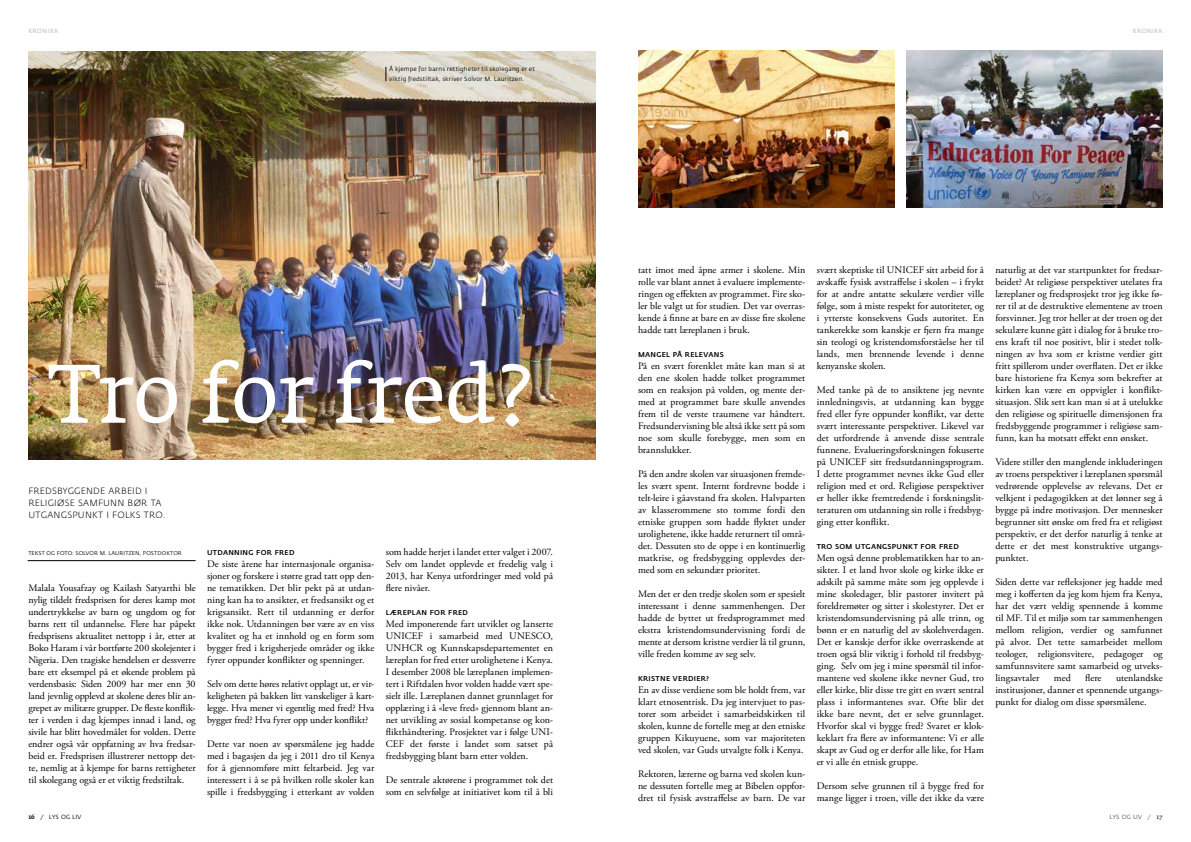
<style>
.page{position:relative;width:1191px;height:842px;background:#fff}
.page>*{position:absolute;margin:0;border:0;box-sizing:border-box;transform-origin:0 0}
.t1{font:81.9px "Fedra Serif A";letter-spacing:-.01em;color:#fff}
.t2{font:10px/12px "Adobe Garamond Pro";color:#000;text-align:justify}
.t3{font:300 9px/12px "Fedra Sans";letter-spacing:.03em;color:#000}
.t4{font:500 7px "Fedra Sans";letter-spacing:.045em;color:#000}
.t5{font:6px/9.5px "Fedra Sans";letter-spacing:.015em;color:#000}
.t6{font:6px "Fedra Sans";letter-spacing:.07em;color:#b3b2b2}
.t7{font:6px "Fedra Sans";letter-spacing:.02em;color:#575756}
.t8{font:5.5px "Fedra Sans";letter-spacing:.015em;color:#000}
.s1{font-family:"Fedra Serif A";font-weight:500;font-size:6.2px}
</style>
<div class="page">
<img style="left:28px;top:51px;width:567px;height:408px">
<svg style="left:386px;top:67px;width:1px;height:14px"></svg>
<img style="left:638px;top:51px;width:256px;height:156px">
<img style="left:906px;top:51px;width:256px;height:156px">
<hr style="left:28px;top:560px;width:168px;height:1px;background:#000">
<p class="t6" style="left:28px;top:27px;width:31px">KRONIKK</p>
<p class="t6" style="left:1132px;top:27px;width:31px">KRONIKK</p>
<p class="t5" style="left:389px;top:65px;width:147px">Å kjempe for barns rettigheter til skolegang er et viktig fredstiltak, skriver Solvor M. Lauritzen.</p>
<h1 class="t1" style="left:48px;top:347px;width:486px">Tro for fred?</h1>
<p class="t3" style="left:28px;top:485px;width:139px">FREDSBYGGENDE ARBEID I<br>RELIGIØSE SAMFUNN BØR TA<br>UTGANGSPUNKT I FOLKS TRO.</p>
<p class="t8" style="left:28px;top:550px;width:155px">TEKST OG FOTO: SOLVOR M. LAURITZEN, POSTDOKTOR</p>
<p class="t2" style="left:28px;top:582px;width:169px">Malala Yousafzay og Kailash Satyarthi ble nylig tildelt fredsprisen for deres kamp mot undertrykkelse av barn og ungdom og for barns rett til utdannelse. Flere har påpekt fredsprisens aktualitet nettopp i år, etter at Boko Haram i vår bortførte 200 skolejenter i Nigeria. Den tragiske hendelsen er dessverre bare ett eksempel på et økende problem på verdensbasis: Siden 2009 har mer enn 30 land jevnlig opplevd at skolene deres blir an&shy;grepet av militære grupper. De fleste konflik&shy;ter i verden i dag kjempes innad i land, og sivile har blitt hovedmålet for volden. Dette endrer også vår oppfatning av hva fredsar&shy;beid er. Fredsprisen illustrerer nettopp det&shy;te, nemlig at å kjempe for barns rettigheter til skolegang også er et viktig fredstiltak.</p>
<p class="t5" style="left:28px;top:812px;width:55px"><span class="s1">16</span> / LYS OG LIV</p>
<p class="t4" style="left:207px;top:548px;width:89px">UTDANNING FOR FRED</p>
<p class="t2" style="left:207px;top:558px;width:169px">De siste årene har internasjonale organisa&shy;sjoner og forskere i større grad tatt opp den&shy;ne tematikken. Det blir pekt på at utdan&shy;ning kan ha to ansikter, et fredsansikt og et krigsansikt. Rett til utdanning er derfor ikke nok. Utdanningen bør være av en viss kvalitet og ha et innhold og en form som bygger fred i krigsherjede områder og ikke fyrer oppunder konflikter og spenninger.</p>
<p class="t2" style="left:207px;top:678px;width:169px">Selv om dette høres relativt opplagt ut, er vir&shy;keligheten på bakken litt vanskeliger å kart&shy;legge. Hva mener vi egentlig med fred? Hva bygger fred? Hva fyrer opp under konflikt?</p>
<p class="t2" style="left:207px;top:738px;width:169px">Dette var noen av spørsmålene jeg hadde med i bagasjen da jeg i 2011 dro til Kenya for å gjennomføre mitt feltarbeid. Jeg var interessert i å se på hvilken rolle skoler kan spille i fredsbygging i etterkant av volden</p>
<p class="t2" style="left:386px;top:546px;width:169px">som hadde herjet i landet etter valget i 2007.<br>Selv om landet opplevde et fredelig valg i 2013, har Kenya utfordringer med vold på flere nivåer.</p>
<p class="t4" style="left:386px;top:608px;width:84px">LÆREPLAN FOR FRED</p>
<p class="t2" style="left:386px;top:618px;width:169px">Med imponerende fart utviklet og lanserte UNICEF i samarbeid med UNESCO, UNHCR og Kunnskapsdepartementet en læreplan for fred etter urolighetene i Kenya.<br>I desember 2008 ble læreplanen implemen&shy;tert i Riftdalen hvor volden hadde vært spe&shy;sielt ille. Læreplanen dannet grunnlaget for opplæring i å «leve fred» gjennom blant an&shy;net utvikling av sosial kompetanse og kon&shy;flikthåndtering. Prosjektet var i følge UNI-CEF det første i landet som satset på fredsbygging blant barn etter volden.</p>
<p class="t2" style="left:386px;top:774px;width:169px">De sentrale aktørene i programmet tok det som en selvfølge at initiativet kom til å bli</p>
<p class="t2" style="left:638px;top:264px;width:169px">tatt imot med åpne armer i skolene. Min rolle var blant annet å evaluere implemente&shy;ringen og effekten av programmet. Fire sko&shy;ler ble valgt ut for studien. Det var overras&shy;kende å finne at bare en av disse fire skolene hadde tatt læreplanen i bruk.</p>
<p class="t4" style="left:638px;top:350px;width:87px">MANGEL PÅ RELEVANS</p>
<p class="t2" style="left:638px;top:360px;width:169px">På en svært forenklet måte kan man si at den ene skolen hadde tolket programmet som en reaksjon på volden, og mente der&shy;med at programmet bare skulle anvendes frem til de verste traumene var håndtert.<br>Fredsundervisning ble altså ikke sett på som noe som skulle forebygge, men som en brannslukker.</p>
<p class="t2" style="left:638px;top:468px;width:169px">På den andre skolen var situasjonen fremde&shy;les svært spent. Internt fordrevne bodde i telt-leire i gåavstand fra skolen. Halvparten av klasserommene sto tomme fordi den etniske gruppen som hadde flyktet under urolighetene, ikke hadde returnert til områ&shy;det. Dessuten sto de oppe i en kontinuerlig matkrise, og fredsbygging opplevdes der&shy;med som en sekundær prioritet.</p>
<p class="t2" style="left:638px;top:588px;width:169px">Men det er den tredje skolen som er spesielt interessant i denne sammenhengen. Der hadde de byttet ut fredsprogrammet med ekstra kristendomsundervisning fordi de mente at dersom kristne verdier lå til grunn, ville freden komme av seg selv.</p>
<p class="t4" style="left:638px;top:674px;width:73px">KRISTNE VERDIER?</p>
<p class="t2" style="left:638px;top:684px;width:169px">En av disse verdiene som ble holdt frem, var klart etnosentrisk. Da jeg intervjuet to pas&shy;torer som arbeidet i samarbeidskirken til skolen, kunne de fortelle meg at den etniske gruppen Kikuyuene, som var majoriteten ved skolen, var Guds utvalgte folk i Kenya.</p>
<p class="t2" style="left:638px;top:768px;width:169px">Rektoren, lærerne og barna ved skolen kun&shy;ne dessuten fortelle meg at Bibelen oppfor&shy;dret til fysisk avstraffelse av barn. De var</p>
<p class="t2" style="left:816px;top:264px;width:169px">svært skeptiske til UNICEF sitt arbeid for å avskaffe fysisk avstraffelse i skolen – i frykt for at andre antatte sekulære verdier ville følge, som å miste respekt for autoriteter, og i ytterste konsekvens Guds autoritet. En tankerekke som kanskje er fjern fra mange sin teologi og kristendomsforståelse her til lands, men brennende levende i denne kenyanske skolen.</p>
<p class="t2" style="left:816px;top:384px;width:169px">Med tanke på de to ansiktene jeg nevnte innledningsvis, at utdanning kan bygge fred eller fyre oppunder konflikt, var dette svært interessante perspektiver. Likevel var det utfordrende å anvende disse sentrale funnene. Evalueringsforskningen fokuserte på UNICEF sitt fredsutdanningsprogram.<br>I dette programmet nevnes ikke Gud eller religion med et ord. Religiøse perspektiver er heller ikke fremtredende i forskningslit&shy;teraturen om utdanning sin rolle i fredsbyg&shy;ging etter konflikt.</p>
<p class="t4" style="left:816px;top:542px;width:144px">TRO SOM UTGANGSPUNKT FOR FRED</p>
<p class="t2" style="left:816px;top:552px;width:169px">Men også denne problematikken har to an&shy;sikter. I et land hvor skole og kirke ikke er adskilt på samme måte som jeg opplevde i mine skoledager, blir pastorer invitert på foreldremøter og sitter i skolestyrer. Det er kristendomsundervisning på alle trinn, og bønn er en naturlig del av skolehverdagen.<br>Det er kanskje derfor ikke overraskende at troen også blir viktig i forhold til fredsbyg&shy;ging. Selv om jeg i mine spørsmål til infor&shy;mantene ved skolene ikke nevner Gud, tro eller kirke, blir disse tre gitt en svært sentral plass i informantenes svar. Ofte blir det ikke bare nevnt, det er selve grunnlaget.<br>Hvorfor skal vi bygge fred? Svaret er klok&shy;keklart fra flere av informantene: Vi er alle skapt av Gud og er derfor alle like, for Ham er vi alle én etnisk gruppe.</p>
<p class="t2" style="left:816px;top:780px;width:169px">Dersom selve grunnen til å bygge fred for mange ligger i troen, ville det ikke da være</p>
<p class="t2" style="left:995px;top:264px;width:169px">naturlig at det var startpunktet for fredsar&shy;beidet? At religiøse perspektiver utelates fra læreplaner og fredsprosjekt tror jeg ikke fø&shy;rer til at de destruktive elementene av troen forsvinner. Jeg tror heller at der troen og det sekulære kunne gått i dialog for å bruke tro&shy;ens kraft til noe positivt, blir i stedet tolk&shy;ningen av hva som er kristne verdier gitt fritt spillerom under overflaten. Det er ikke bare historiene fra Kenya som bekrefter at kirken kan være en oppvigler i konflikt&shy;situasjon. Slik sett kan man si at å utelukke den religiøse og spirituelle dimensjonen fra fredsbyggende programmer i religiøse sam&shy;funn, kan ha motsatt effekt enn ønsket.</p>
<p class="t2" style="left:995px;top:456px;width:169px">Videre stiller den manglende inkluderingen av troens perspektiver i læreplanen spørsmål vedrørende opplevelse av relevans. Det er velkjent i pedagogikken at det lønner seg å bygge på indre motivasjon. Der mennesker begrunner sitt ønske om fred fra et religiøst perspektiv, er det derfor naturlig å tenke at dette er det mest konstruktive utgangs&shy;punktet.</p>
<p class="t2" style="left:995px;top:576px;width:169px">Siden dette var refleksjoner jeg hadde med meg i kofferten da jeg kom hjem fra Kenya, har det vært veldig spennende å komme til MF. Til et miljø som tar sammenhengen mellom religion, verdier og samfunnet på alvor. Det tette samarbeidet mellom teologer, religionsvitere, pedagoger og samfunnsvitere samt samarbeid og utveks&shy;lingsavtaler</p>
<p class="t2" style="left:995px;top:672px;width:169px;text-indent:121px">utenlandske institusjoner, danner et spennende utgangs&shy;punkt for dialog om disse spørsmålene.</p>
<p class="t2" style="left:1054px;top:672px;width:18px">med</p>
<p class="t2" style="left:1085px;top:672px;width:18px">flere</p>
<p class="t7" style="left:1109px;top:813px;width:55px">LYS OG LIV / <span class="s1">17</span></p>
</div>
